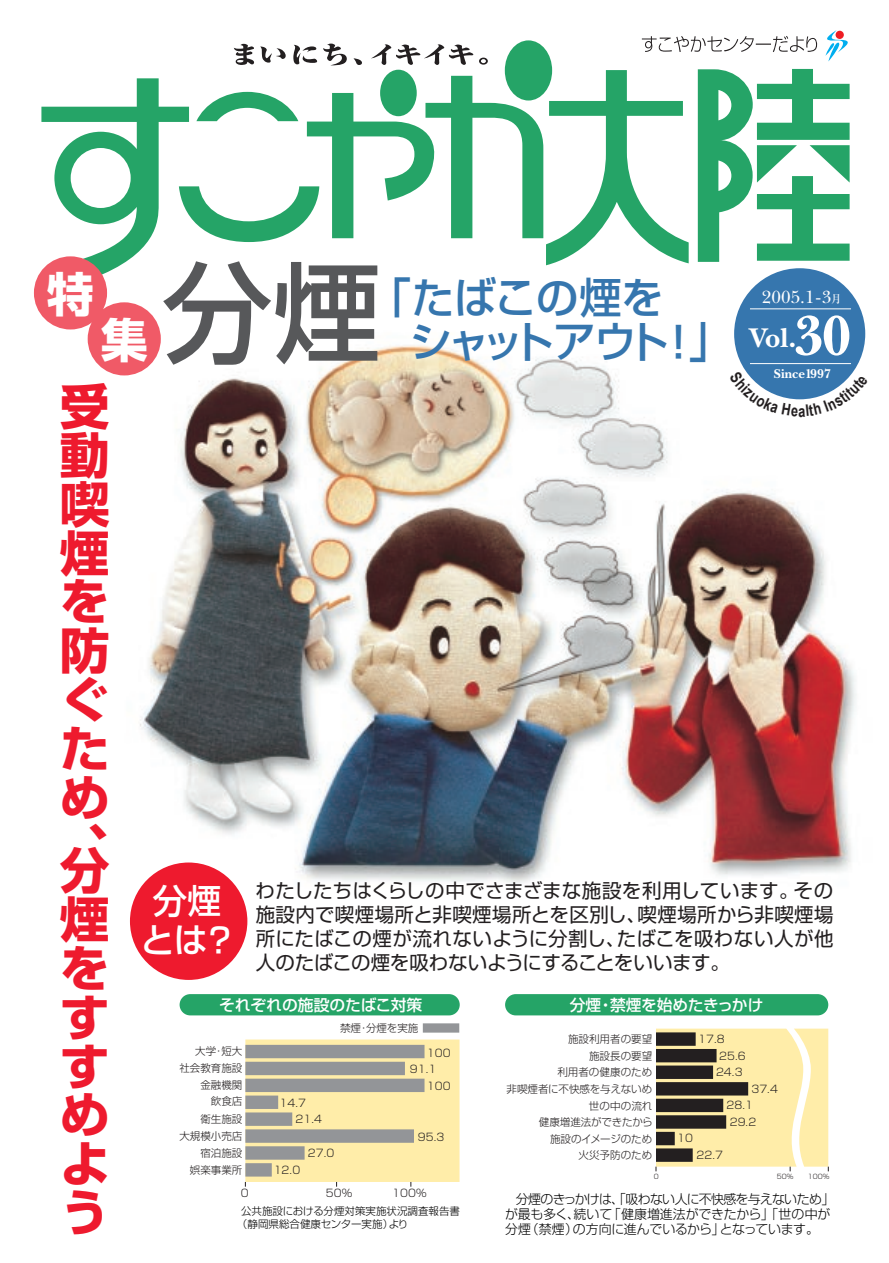
<style>
.page{position:relative;width:889px;height:1263px;background:#fff}
.page>*{position:absolute;margin:0;border:0;box-sizing:border-box;transform-origin:0 0}
.t1{font:500 109.5px "Shin Go";color:#57585a}
.t2{font:700 48.9px/48.8px "Shin Go";color:#ee1a2e;text-align:justify}
.t3{font:700 46.95px "Shin Go";color:#fff}
.t4{font:500 42.9px/44px "Shin Go";letter-spacing:-.05em;color:#3676ae}
.t5{font:500 34.2px/39.3px "Shin Go";color:#fff;text-align:center}
.t6{font:700 28.2px "New Baskerville";color:#fff}
.t7{font:19.5px/24px "Shin Go";letter-spacing:-.005em;color:#231f20;text-align:justify}
.t8{font:18.45px "New Baskerville";color:#fff}
.t9{font:500 15.75px "Shin Go";letter-spacing:-.01em;color:#fff}
.t10{font:700 13.2px "New Baskerville";color:#fff}
.t11{font:300 12.9px/15.1px "Shin Go";letter-spacing:-.035em;color:#000}
.t12{font:300 10.5px/17.1px "Shin Go";color:#231f20}
.t13{font:300 10.5px/12.8px "Shin Go";color:#000}
.t14{font:300 6.6px "Shin Go";color:#231f20}
.s1{font-family:"Ryumin";font-weight:500;font-size:10.8px}
.s2{font-size:58.35px}
</style>
<div class="page">
<img style="left:34px;top:243px;width:832px;height:719px">
<svg style="left:41px;top:30px;width:808px;height:249px"></svg>
<div style="left:734px;top:268px;width:131px;height:131px;background:#3676ae;border-radius:50%"></div>
<svg style="left:750px;top:363px;width:101px;height:1px"></svg>
<svg style="left:750px;top:308px;width:101px;height:1px"></svg>
<div style="left:34px;top:256px;width:73px;height:73px;background:#f05a67;border-radius:50%"></div>
<div style="left:88px;top:302px;width:73px;height:73px;background:#f05a67;border-radius:50%"></div>
<div style="left:130px;top:862px;width:117px;height:118px;background:#ee1a2e;border-radius:50%"></div>
<div style="left:245px;top:1039px;width:214px;height:143px;background:#ffeda9"></div>
<div style="left:245px;top:1045px;width:179px;height:13px;background:#939598"></div>
<div style="left:423px;top:1023px;width:36px;height:9px;background:#939598"></div>
<div style="left:245px;top:1062px;width:160px;height:13px;background:#939598"></div>
<div style="left:245px;top:1079px;width:179px;height:13px;background:#939598"></div>
<div style="left:245px;top:1095px;width:33px;height:14px;background:#939598"></div>
<div style="left:245px;top:1112px;width:47px;height:14px;background:#939598"></div>
<div style="left:245px;top:1163px;width:27px;height:13px;background:#939598"></div>
<div style="left:245px;top:1129px;width:169px;height:14px;background:#939598"></div>
<div style="left:245px;top:1146px;width:59px;height:14px;background:#939598"></div>
<div style="left:180px;top:994px;width:280px;height:21px;background:#25a467"></div>
<svg style="left:655px;top:1028px;width:174px;height:144px;background:#ccc093"></svg>
<div style="left:505px;top:994px;width:323px;height:21px;background:#25a467"></div>
<svg style="left:729px;top:371px;width:137px;height:46px"></svg>
<h3 class="t3" style="left:47px;top:263px;width:49px">特</h3>
<h3 class="t3" style="left:101px;top:309px;width:49px">集</h3>
<h1 class="t1" style="left:162px;top:242px;width:220px">分煙</h1>
<h3 class="t4" style="left:409px;top:273px;width:324px;text-indent:-41px">「たばこの煙を<br>シャットアウト！」</h3>
<h3 class="t8" style="left:762px;top:286px;width:81px">2005.1-3<span class="s1">月</span></h3>
<h3 class="t6" style="left:749px;top:322px;width:104px">Vol.<span class="s2">30</span></h3>
<p class="t10" style="left:774px;top:366px;width:58px">Since1997</p>
<h2 class="t2" style="left:60px;top:379px;width:51px">受動喫煙を防ぐため、</h2>
<h2 class="t2" style="left:60px;top:844px;width:51px">分煙をすすめよう</h2>
<h3 class="t5" style="left:141px;top:880px;width:98px">分煙とは？</h3>
<h3 class="t7" style="left:255px;top:877px;width:579px">わたしたちはくらしの中でさまざまな施設を利用しています。その施設内で喫煙場所と非喫煙場所とを区別し、喫煙場所から非喫煙場所にたばこの煙が流れないように分割し、たばこを吸わない人が他人のたばこの煙を吸わないようにすることをいいます。</h3>
<h3 class="t9" style="left:219px;top:994px;width:204px">それぞれの施設のたばこ対策</h3>
<p class="t12" style="left:195px;top:1042px;width:49px">大学・短大</p>
<p class="t12" style="left:340px;top:1019px;width:80px">禁煙・分煙を実施</p>
<p class="t12" style="left:410px;top:1059px;width:28px">91.1</p>
<p class="t12" style="left:427px;top:1043px;width:25px">100</p>
<p class="t12" style="left:427px;top:1077px;width:25px">100</p>
<p class="t12" style="left:179px;top:1059px;width:65px;text-align:right">社会教育施設金融機関<br>飲食店<br>衛生施設<br>大規模小売店宿泊施設<br>娯楽事業所</p>
<p class="t12" style="left:295px;top:1094px;width:28px;text-indent:-16px">14.7<br>21.4</p>
<p class="t12" style="left:308px;top:1144px;width:28px">27.0</p>
<p class="t12" style="left:274px;top:1161px;width:28px">12.0</p>
<p class="t12" style="left:418px;top:1128px;width:28px">95.3</p>
<p class="t12" style="left:241px;top:1184px;width:9px">0</p>
<p class="t12" style="left:326px;top:1184px;width:28px">50%</p>
<p class="t12" style="left:392px;top:1184px;width:36px">100%</p>
<p class="t13" style="left:237px;top:1205px;width:225px;text-indent:4px">公共施設における分煙対策実施状況調査報告書（静岡県総合健康センター実施）より</p>
<h3 class="t9" style="left:570px;top:994px;width:195px">分煙・禁煙を始めたきっかけ</h3>
<p class="t12" style="left:716px;top:1030px;width:31px;line-height:16.5px;text-indent:-18px">17.8<br>25.6<br>24.3</p>
<p class="t12" style="left:726px;top:1080px;width:53px;text-indent:25px">37.4<br>28.1<br>29.2</p>
<p class="t12" style="left:696px;top:1146px;width:28px">22.7</p>
<p class="t12" style="left:557px;top:1031px;width:97px;line-height:16.2px;text-align:right">施設利用者の要望施設長の要望<br>利用者の健康のため</p>
<p class="t12" style="left:539px;top:1097px;width:115px;line-height:16.5px;text-align:right">世の中の流れ<br>健康増進法ができたから施設のイメージのため火災予防のため</p>
<p class="t12" style="left:506px;top:1080px;width:147px">非喫煙者に不快感を与えないめ</p>
<p class="t12" style="left:677px;top:1129px;width:17px">10</p>
<p class="t14" style="left:653px;top:1172px;width:7px">0</p>
<p class="t14" style="left:777px;top:1172px;width:18px">50%</p>
<p class="t14" style="left:807px;top:1172px;width:23px">100%</p>
<p class="t11" style="left:505px;top:1191px;width:331px;text-indent:11px">分煙のきっかけは、「吸わない人に不快感を与えないため」が最も多く、続いて「健康増進法ができたから」「世の中が分煙（禁煙）の方向に進んでいるから」となっています。</p>
</div>
